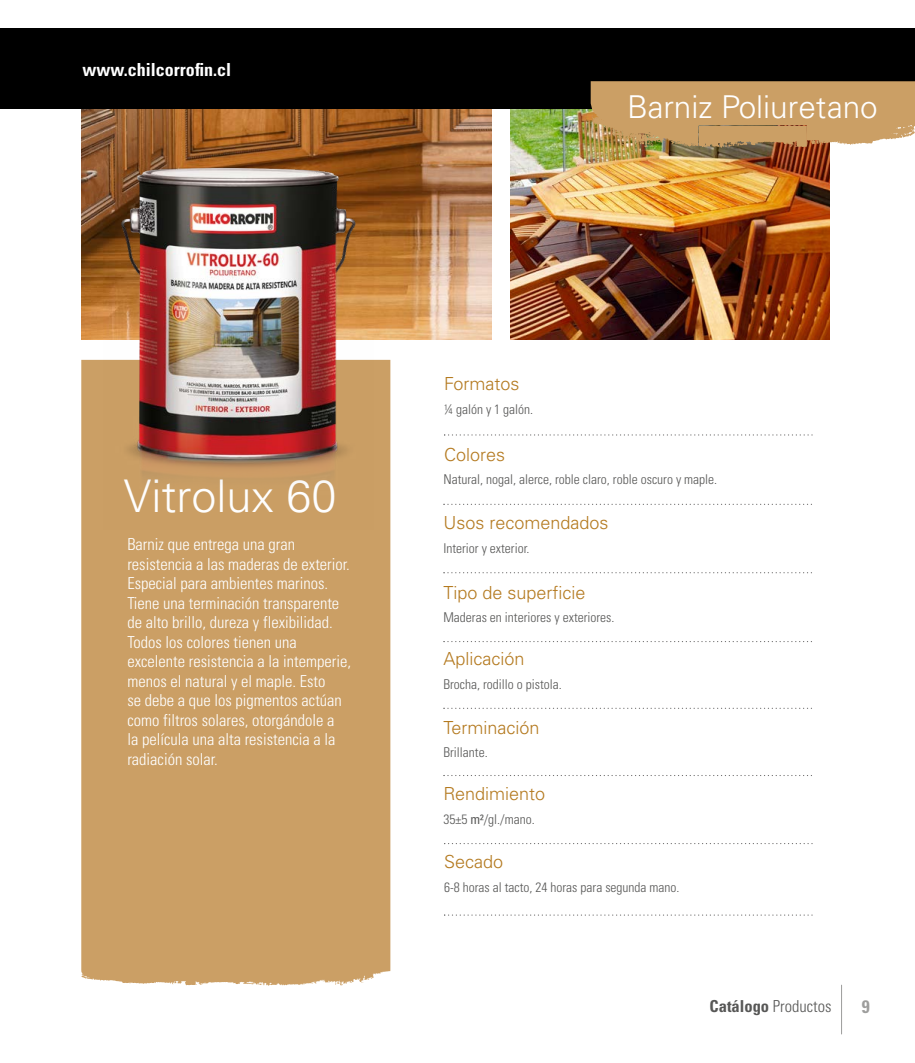
<style>
.page{position:relative;width:915px;height:1063px;background:#fff}
.page>*{position:absolute;margin:0;border:0;box-sizing:border-box;transform-origin:0 0}
.t1{font:300 45px "Univers LT Std";color:#fff}
.t2{font:300 31.5px "Univers LT Std";color:#fff}
.t3{font:300 18px "Univers LT Std";color:#b47a20}
.t4{font:700 condensed 18px "Univers LT Std";color:#fff}
.t5{font:700 condensed 18px "Univers LT Std";color:#9d9d9c}
.t6{font:300 condensed 16.5px/19.5px "Univers LT Std";color:#fff}
.t7{font:300 condensed 16.5px "Univers LT Std";color:#575756}
.t8{font:300 condensed 13.5px "Univers LT Std";color:#575756}
.s1{font-weight:400}
.s2{font-weight:700}
</style>
<div class="page">
<hr style="left:840px;top:985px;width:1px;height:49px;background:#9d9d9c">
<img style="left:81px;top:109px;width:410px;height:230px">
<img style="left:510px;top:109px;width:319px;height:230px">
<div style="left:81px;top:360px;width:309px;height:626px;background:#cb9f65"></div>
<svg style="left:444px;top:434px;width:368px;height:2px"></svg>
<svg style="left:443px;top:504px;width:368px;height:1px"></svg>
<svg style="left:443px;top:572px;width:368px;height:1px"></svg>
<svg style="left:443px;top:641px;width:368px;height:1px"></svg>
<svg style="left:443px;top:708px;width:368px;height:1px"></svg>
<svg style="left:443px;top:775px;width:368px;height:1px"></svg>
<svg style="left:444px;top:843px;width:368px;height:1px"></svg>
<svg style="left:444px;top:915px;width:368px;height:1px"></svg>
<div style="left:0;top:28px;width:914px;height:81px;background:#000"></div>
<svg style="left:590px;top:81px;width:324px;height:67px;background:#c69d66"></svg>
<img style="left:103px;top:147px;width:270px;height:383px">
<p class="t4" style="left:82px;top:58px;width:150px">www.chilcorrofin.cl</p>
<h2 class="t2" style="left:627px;top:88px;width:252px">Barniz Poliuretano</h2>
<h1 class="t1" style="left:124px;top:469px;width:214px">Vitrolux 60</h1>
<p class="t6" style="left:127px;top:535px;width:225px">Barniz que entrega una gran resistencia a las maderas de exterior.<br>Especial para ambientes marinos.<br>Tiene una terminación transparente de alto brillo, dureza y flexibilidad.<br>Todos los colores tienen una excelente resistencia a la intemperie, menos el natural y el maple. Esto<br>se debe a que los pigmentos actúan como filtros solares, otorgándole a<br>la película una alta resistencia a la radiación solar.</p>
<p class="t3" style="left:444px;top:373px;width:77px">Formatos</p>
<p class="t8" style="left:444px;top:401px;width:91px">¼ galón y 1 galón.</p>
<p class="t3" style="left:444px;top:444px;width:63px">Colores</p>
<p class="t8" style="left:443px;top:471px;width:275px">Natural, nogal, alerce, roble claro, roble oscuro y maple.</p>
<p class="t3" style="left:443px;top:512px;width:167px">Usos recomendados</p>
<p class="t8" style="left:443px;top:540px;width:88px">Interior y exterior.</p>
<p class="t3" style="left:443px;top:581px;width:144px">Tipo de superficie</p>
<p class="t8" style="left:443px;top:609px;width:172px">Maderas en interiores y exteriores.</p>
<p class="t3" style="left:443px;top:648px;width:83px">Aplicación</p>
<p class="t8" style="left:443px;top:676px;width:120px">Brocha, rodillo o pistola.</p>
<p class="t3" style="left:443px;top:716px;width:97px">Terminación</p>
<p class="t8" style="left:443px;top:744px;width:46px">Brillante.</p>
<p class="t3" style="left:443px;top:783px;width:103px">Rendimiento</p>
<p class="t8" style="left:443px;top:811px;width:93px">35±5 <span class="s1">m²</span>/gl./mano.</p>
<p class="t3" style="left:444px;top:851px;width:61px">Secado</p>
<p class="t8" style="left:444px;top:879px;width:237px">6-8 horas al tacto, 24 horas para segunda mano.</p>
<p class="t7" style="left:709px;top:996px;width:123px"><span class="s2">Catálogo</span> Productos</p>
<p class="t5" style="left:861px;top:996px;width:9px">9</p>
</div>
